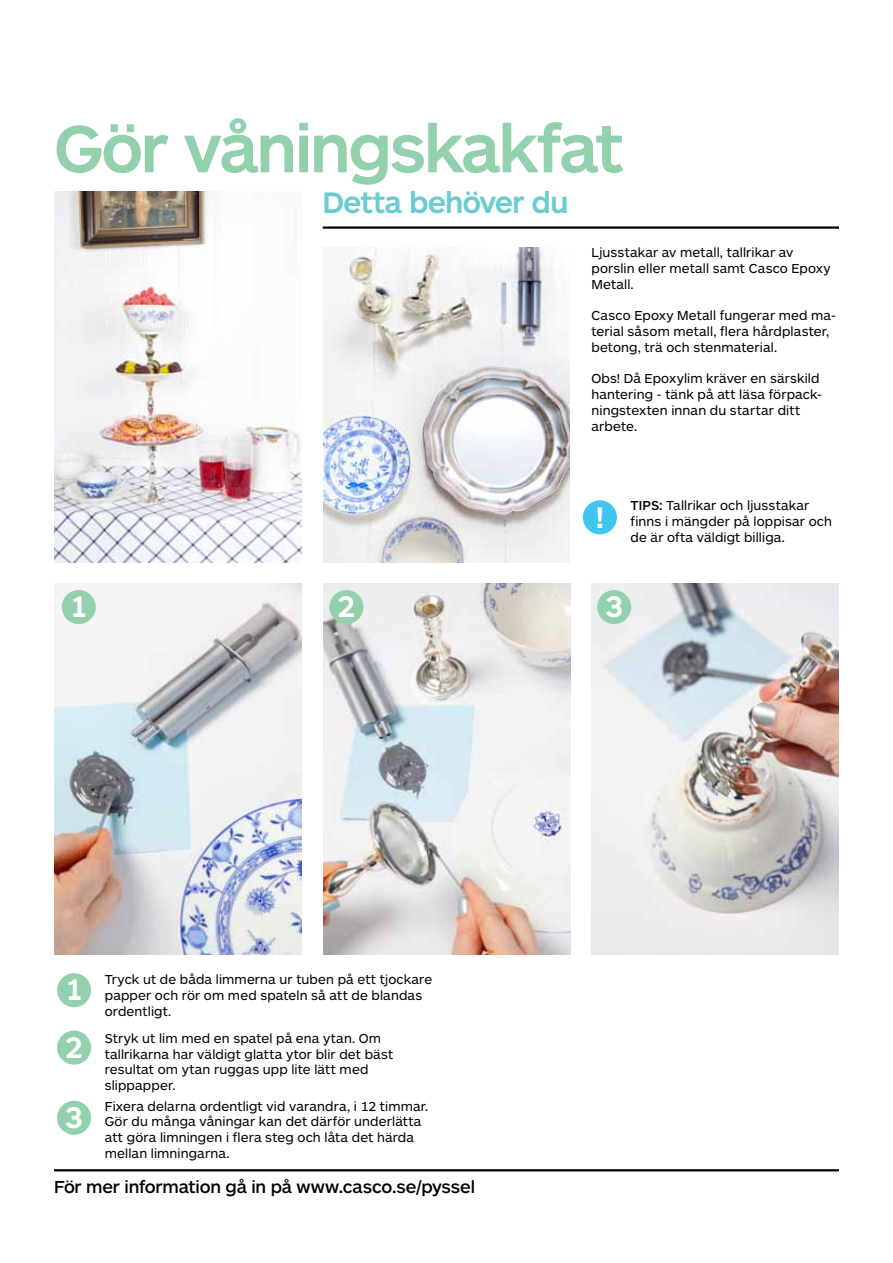
<style>
.page{position:relative;width:893px;height:1263px;background:#fff}
.page>*{position:absolute;margin:0;border:0;box-sizing:border-box;transform-origin:0 0}
.t1{font:67.5px "ARS Maquette Casco";letter-spacing:-.02em;color:#93d0ac}
.t2{font:30px "ARS Maquette Casco";letter-spacing:-.015em;color:#6accd2}
.t3{font:30px/57.4px "ARS Maquette Casco";color:#fff}
.t4{font:500 18px "ARS Maquette";letter-spacing:-.01em;color:#000}
.t5{font:13.5px/15.8px "ARS Maquette";letter-spacing:.01em;color:#000}
.s1{font-weight:500}
</style>
<div class="page">
<img style="left:55px;top:583px;width:246px;height:371px">
<hr style="left:323px;top:226px;width:516px;height:3px;background:#000">
<hr style="left:54px;top:1169px;width:785px;height:2px;background:#000">
<img style="left:54px;top:192px;width:247px;height:370px">
<img style="left:323px;top:247px;width:247px;height:315px">
<img style="left:323px;top:583px;width:247px;height:371px">
<img style="left:591px;top:583px;width:248px;height:371px">
<div style="left:62px;top:590px;width:34px;height:34px;background:#93d0ac;border-radius:50%"></div>
<div style="left:329px;top:590px;width:34px;height:34px;background:#93d0ac;border-radius:50%"></div>
<div style="left:597px;top:590px;width:34px;height:34px;background:#93d0ac;border-radius:50%"></div>
<div style="left:57px;top:973px;width:34px;height:34px;background:#93d0ac;border-radius:50%"></div>
<div style="left:57px;top:1030px;width:34px;height:34px;background:#93d0ac;border-radius:50%"></div>
<div style="left:583px;top:500px;width:34px;height:34px;background:#3ec6ed;border-radius:50%"></div>
<div style="left:57px;top:1101px;width:34px;height:34px;background:#93d0ac;border-radius:50%"></div>
<h1 class="t1" style="left:55px;top:115px;width:570px">Gör våningskakfat</h1>
<h2 class="t2" style="left:323px;top:187px;width:247px">Detta behöver du</h2>
<p class="t5" style="left:591px;top:245px;width:241px">Ljusstakar av metall, tallrikar av porslin eller metall samt Casco Epoxy<br>Metall.</p>
<p class="t5" style="left:591px;top:308px;width:246px">Casco Epoxy Metall fungerar med ma&shy;terial såsom metall, flera hårdplaster, betong, trä och stenmaterial.</p>
<p class="t5" style="left:591px;top:371px;width:232px">Obs! Då Epoxylim kräver en särskild hantering - tänk på att läsa förpack&shy;ningstexten innan du startar ditt arbete.</p>
<h2 class="t3" style="left:596px;top:489px;width:9px">!</h2>
<p class="t5" style="left:631px;top:498px;width:203px"><span class="s1">TIPS:</span> Tallrikar och ljusstakar finns i mängder på loppisar och de är ofta väldigt billiga.</p>
<h2 class="t3" style="left:70px;top:578px;width:19px">1</h2>
<h2 class="t3" style="left:338px;top:578px;width:19px">2</h2>
<h2 class="t3" style="left:605px;top:578px;width:19px">3</h2>
<h2 class="t3" style="left:65px;top:962px;width:19px">1<br>2</h2>
<h2 class="t3" style="left:65px;top:1089px;width:19px">3</h2>
<p class="t5" style="left:105px;top:972px;width:329px">Tryck ut de båda limmerna ur tuben på ett tjockare papper och rör om med spateln så att de blandas ordentligt.</p>
<p class="t5" style="left:105px;top:1030px;width:290px">Stryk ut lim med en spatel på ena ytan. Om tallrikarna har väldigt glatta ytor blir det bäst resultat om ytan ruggas upp lite lätt med slippapper.</p>
<p class="t5" style="left:105px;top:1098px;width:325px">Fixera delarna ordentligt vid varandra, i 12 timmar.<br>Gör du många våningar kan det därför underlätta att göra limningen i flera steg och låta det härda mellan limningarna.</p>
<h3 class="t4" style="left:54px;top:1178px;width:423px">För mer information gå in på www.casco.se/pyssel</h3>
</div>
